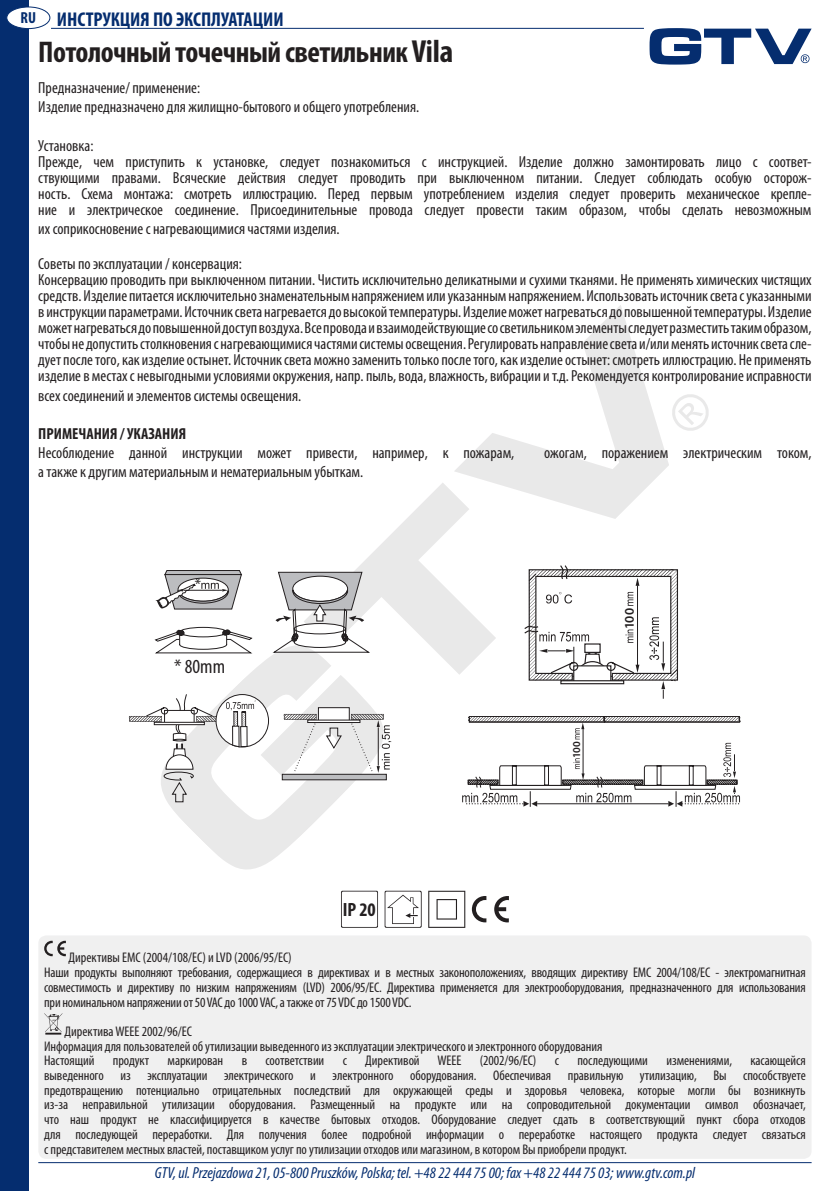
<style>
.page{position:relative;width:840px;height:1191px;background:#fff}
.page>*{position:absolute;margin:0;border:0;box-sizing:border-box;transform-origin:0 0}
.t1{font:700 condensed 30px "Myriad Pro";letter-spacing:-.015em;color:#231f20}
.t2{font:700 condensed 20px "Myriad Pro";color:#052d6f}
.t3{font:condensed 20px "Myriad Pro";color:#231f20}
.t4{font:700 condensed 19.2px "Myriad Pro";color:#231f20}
.t5{font:condensed 16.8px "Myriad Pro";color:#231f20}
.t6{font:condensed 16px/16px "Myriad Pro";color:#231f20}
.t7{font:italic condensed 16px "Myriad Pro";color:#052d6f}
.t8{font:700 condensed 16px "Myriad Pro";color:#231f20}
.t9{font:condensed 14px/14.8px "Myriad Pro";letter-spacing:-.015em;color:#231f20}
.t10{font:600 13.2px "Myriad Pro";color:#231f20}
.t11{font:600 10.6px "Myriad Pro";color:#231f20}
.s1{font-size:16px}
.s2{font-size:32px}
</style>
<div class="page">
<div style="left:0;top:0;width:28px;height:1191px;background:#052d6f"></div>
<svg style="left:649px;top:28px;width:162px;height:37px"></svg>
<hr style="left:38px;top:1162px;width:773px;height:1px;background:#052d6f">
<hr style="left:51px;top:28px;width:592px;height:1px;background:#052d6f">
<div style="left:7px;top:7px;width:43px;height:22px;background:#fff;border-radius:50%"></div>
<div style="left:6px;top:7px;width:44px;height:22px;border:1px solid #052d6f;border-radius:50%"></div>
<svg style="left:168px;top:305px;width:500px;height:565px"></svg>
<svg style="left:672px;top:394px;width:36px;height:37px"></svg>
<div style="left:38px;top:935px;width:773px;height:223px;background:#f0f0f0;border-radius:8px"></div>
<svg style="left:44px;top:940px;width:22px;height:16px"></svg>
<svg style="left:44px;top:1013px;width:18px;height:21px"></svg>
<svg style="left:341px;top:890px;width:37px;height:37px"></svg>
<svg style="left:384px;top:890px;width:37px;height:37px"></svg>
<svg style="left:428px;top:890px;width:37px;height:38px"></svg>
<svg style="left:494px;top:896px;width:14px;height:26px"></svg>
<svg style="left:471px;top:896px;width:15px;height:26px"></svg>
<svg style="left:524px;top:565px;width:153px;height:133px"></svg>
<svg style="left:462px;top:716px;width:277px;height:91px"></svg>
<div style="left:216px;top:694px;width:52px;height:53px;background:#fff;border-radius:50%"></div>
<svg style="left:129px;top:693px;width:126px;height:109px"></svg>
<svg style="left:282px;top:774px;width:104px;height:6px"></svg>
<div style="left:318px;top:707px;width:31px;height:15px;background:#fff;border:1px solid #231f20"></div>
<svg style="left:283px;top:714px;width:108px;height:60px"></svg>
<svg style="left:269px;top:571px;width:100px;height:82px"></svg>
<svg style="left:155px;top:626px;width:100px;height:28px"></svg>
<svg style="left:155px;top:569px;width:87px;height:41px"></svg>
<p class="t2" style="left:21px;top:7px;width:264px"><span class="s1">RU</span> ИНСТРУКЦИЯ ПО ЭКСПЛУАТАЦИИ</p>
<h1 class="t1" style="left:38px;top:34px;width:416px">Потолочный точечный cветильник <span class="s2">Vila</span></h1>
<p class="t6" style="left:38px;top:78px;width:382px;line-height:19.2px">Предназначение/ применение:<br>Изделие предназначено для жилищно-бытового и общего употребления.</p>
<p class="t6" style="left:38px;top:137px;width:774px">Установка:<br>Прежде, чем приступить к установке, следует познакомиться с инструкцией. Изделие должно замонтировать лицо с соответ&shy;ствующими правами. Всяческие действия следует проводить при выключенном питании. Следует соблюдать особую осторож&shy;ность. Схема монтажа: смотреть иллюстрацию. Перед первым употреблением изделия следует проверить механическое крепле&shy;ние и электрическое соединение. Присоединительные провода следует провести таким образом, чтобы сделать невозможным</p>
<p class="t6" style="left:38px;top:221px;width:303px">их соприкосновение с нагревающимися частями изделия.</p>
<p class="t6" style="left:38px;top:256px;width:774px">Советы по эксплуатации / консервация:<br>Консервацию проводить при выключенном питании. Чистить исключительно деликатными и сухими тканями. Не применять химических чистящих средств. Изделие питается исключительно знаменательным напряжением или указанным напряжением. Использовать источник света с указанными в инструкции параметрами. Источник света нагревается до высокой температуры. Изделие может нагреваться до повышенной температуры. Изделие может нагреваться до повышенной доступ воздуха. Все провода и взаимодействующие со светильником элементы следует разместить таким образом, чтобы не допустить столкновения с нагревающимися частями системы освещения. Регулировать направление света и/или менять источник света сле&shy;дует после того, как изделие остынет. Источник света можно заменить только после того, как изделие остынет: смотреть иллюстрацию. Не применять изделие в местах с невыгодными условиями окружения, напр. пыль, вода, влажность, вибрации и т.д. Рекомендуется контролирование исправности</p>
<p class="t6" style="left:38px;top:387px;width:264px">всех соединений и элементов системы освещения.</p>
<p class="t8" style="left:38px;top:423px;width:149px">ПРИМЕЧАНИЯ / УКАЗАНИЯ</p>
<p class="t6" style="left:38px;top:445px;width:477px">Несоблюдение данной инструкции может привести, например, к пожарам,</p>
<p class="t6" style="left:544px;top:445px;width:269px">ожогам, поражением электрическим током,</p>
<p class="t6" style="left:38px;top:464px;width:326px">а также к другим материальным и нематериальным убыткам.</p>
<p class="t5" style="left:195px;top:574px;width:8px">*</p>
<p class="t3" style="left:174px;top:655px;width:52px">* 80mm</p>
<p class="t4" style="left:342px;top:898px;width:35px">IP 20</p>
<p class="t10" style="left:620px;top:629px;width:23px;rotate:-90deg">100</p>
<p class="t11" style="left:569px;top:758px;width:19px;rotate:-90deg">100</p>
<p class="t9" style="left:44px;top:950px;width:762px;text-indent:24px">Директивы EMC (2004/108/ЕС) и LVD (2006/95/ЕС)<br>Наши продукты выполняют требования, содержащиеся в директивах и в местных законоположениях, вводящих директиву EMC 2004/108/ЕС - электромагнитная совместимость и директиву по низким напряжениям (LVD) 2006/95/ЕС. Директива применяется для электрооборудования, предназначенного для использования при номинальном напряжении от 50 VAC до 1000 VAC, а также от 75 VDC до 1500 VDC.</p>
<p class="t9" style="left:44px;top:1023px;width:559px;text-indent:20px">Директива WEEE 2002/96/ЕС<br>Информация для пользователей об утилизации выведенного из эксплуатации электрического и электронного оборудования<br>Настоящий</p>
<p class="t9" style="left:113px;top:1053px;width:38px">продукт</p>
<p class="t9" style="left:167px;top:1053px;width:57px">маркирован</p>
<p class="t9" style="left:241px;top:1053px;width:7px">в</p>
<p class="t9" style="left:265px;top:1053px;width:60px">соответствии</p>
<p class="t9" style="left:342px;top:1053px;width:6px">с</p>
<p class="t9" style="left:365px;top:1053px;width:56px">Директивой</p>
<p class="t9" style="left:437px;top:1053px;width:25px">WEEE</p>
<p class="t9" style="left:479px;top:1053px;width:58px">(2002/96/ЕС)</p>
<p class="t9" style="left:554px;top:1053px;width:6px">с</p>
<p class="t9" style="left:577px;top:1053px;width:72px">последующими</p>
<p class="t9" style="left:666px;top:1053px;width:67px">изменениями,</p>
<p class="t9" style="left:44px;top:1053px;width:762px;text-align:justify;text-indent:705px">касающейся выведенного из эксплуатации электрического и электронного оборудования. Обеспечивая правильную утилизацию, Вы способствуете предотвращению потенциально отрицательных последствий для окружающей среды и здоровья человека, которые могли бы возникнуть из-за неправильной утилизации оборудования. Размещенный на продукте или на сопроводительной документации символ обозначает, что наш продукт не классифицируется в качестве бытовых отходов. Оборудование следует сдать в соответствующий пункт сбора отходов для последующей переработки. Для получения более подробной информации о переработке настоящего продукта следует связаться с представителем местных властей, поставщиком услуг по утилизации отходов или магазином, в котором Вы приобрели продукт.</p>
<p class="t7" style="left:155px;top:1163px;width:541px">GTV, ul. Przejazdowa 21, 05-800 Pruszków, Polska; tel. +48 22 444 75 00; fax +48 22 444 75 03; www.gtv.com.pl</p>
</div>
